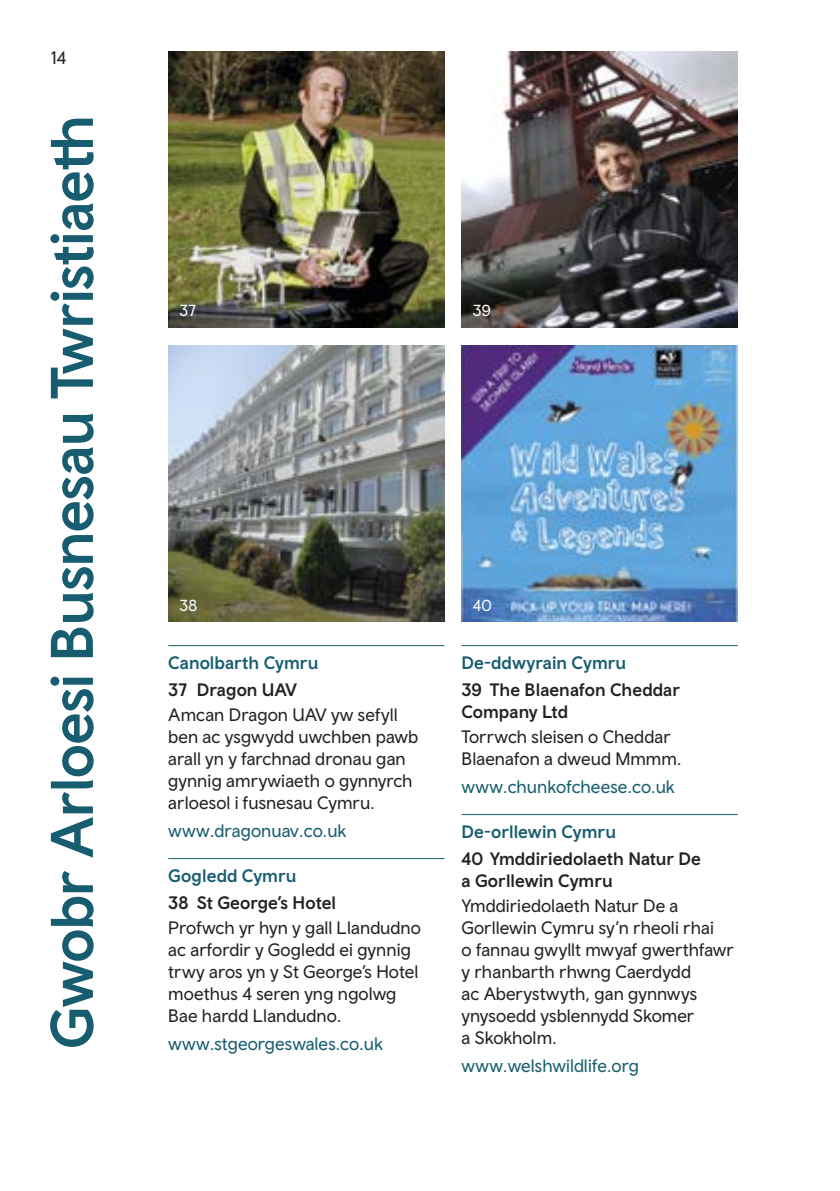
<style>
.page{position:relative;width:840px;height:1191px;background:#fff}
.page>*{position:absolute;margin:0;border:0;box-sizing:border-box;transform-origin:0 0}
.t1{font:500 60px "Wales Sans Headline";letter-spacing:-.01em;color:#175d6f}
.Body_Copy{font:18px/22px "Wales Sans Body";color:#222221}
.Bold_Sub_Head{font:500 18px/22px "Wales Sans Body";color:#222221}
.URL{font:18px "Wales Sans Body";color:#175d6f}
.Sub_Head{font:500 18px "Wales Sans Body";letter-spacing:.005em;color:#175d6f}
.t2{font:16px "Wales Sans Body";letter-spacing:.01em;color:#fff}
</style>
<div class="page">
<img style="left:168px;top:51px;width:276px;height:276px">
<img style="left:461px;top:51px;width:276px;height:276px">
<img style="left:461px;top:346px;width:276px;height:276px">
<hr style="left:168px;top:645px;width:276px;height:1px;background:#175d6f">
<hr style="left:168px;top:858px;width:276px;height:1px;background:#175d6f">
<hr style="left:461px;top:645px;width:276px;height:1px;background:#175d6f">
<hr style="left:461px;top:814px;width:276px;height:1px;background:#175d6f">
<img style="left:168px;top:346px;width:276px;height:276px">
<p class="Body_Copy" style="left:51px;top:46px;width:17px">14</p>
<p class="t1" style="left:36px;top:1049px;width:935px;rotate:-90deg">Gwobr Arloesi Busnesau Twristiaeth</p>
<p class="t2" style="left:179px;top:300px;width:18px">37</p>
<p class="t2" style="left:472px;top:300px;width:19px">39</p>
<p class="t2" style="left:179px;top:595px;width:19px">38</p>
<p class="Sub_Head" style="left:168px;top:651px;width:151px">Canolbarth Cymru</p>
<p class="Bold_Sub_Head" style="left:168px;top:678px;width:130px">37 Dragon UAV</p>
<p class="Body_Copy" style="left:168px;top:703px;width:251px">Amcan Dragon UAV yw sefyll ben ac ysgwydd uwchben pawb arall yn y farchnad dronau gan gynnig amrywiaeth o gynnyrch arloesol i fusnesau Cymru.</p>
<p class="URL" style="left:168px;top:819px;width:180px">www.dragonuav.co.uk</p>
<p class="Sub_Head" style="left:168px;top:864px;width:129px">Gogledd Cymru</p>
<p class="Bold_Sub_Head" style="left:168px;top:891px;width:169px">38 St George’s Hotel</p>
<p class="Body_Copy" style="left:168px;top:916px;width:254px">Profwch yr hyn y gall Llandudno ac arfordir y Gogledd ei gynnig trwy aros yn y St George’s Hotel moethus 4 seren yng ngolwg<br>Bae hardd Llandudno.</p>
<p class="URL" style="left:168px;top:1032px;width:216px">www.stgeorgeswales.co.uk</p>
<p class="t2" style="left:472px;top:595px;width:20px">40</p>
<p class="Sub_Head" style="left:461px;top:651px;width:166px">De-ddwyrain Cymru</p>
<p class="Bold_Sub_Head" style="left:461px;top:678px;width:220px">39 The Blaenafon Cheddar<br>Company Ltd</p>
<p class="Body_Copy" style="left:461px;top:725px;width:221px">Torrwch sleisen o Cheddar<br>Blaenafon a dweud Mmmm.</p>
<p class="URL" style="left:461px;top:775px;width:215px">www.chunkofcheese.co.uk</p>
<p class="Sub_Head" style="left:461px;top:820px;width:156px">De-orllewin Cymru</p>
<p class="Bold_Sub_Head" style="left:461px;top:847px;width:241px">40 Ymddiriedolaeth Natur De a Gorllewin Cymru</p>
<p class="Body_Copy" style="left:461px;top:894px;width:274px">Ymddiriedolaeth Natur De a<br>Gorllewin Cymru sy’n rheoli rhai<br>o fannau gwyllt mwyaf gwerthfawr y rhanbarth rhwng Caerdydd<br>ac Aberystwyth, gan gynnwys ynysoedd ysblennydd Skomer<br>a Skokholm.</p>
<p class="URL" style="left:461px;top:1054px;width:179px">www.welshwildlife.org</p>
</div>
